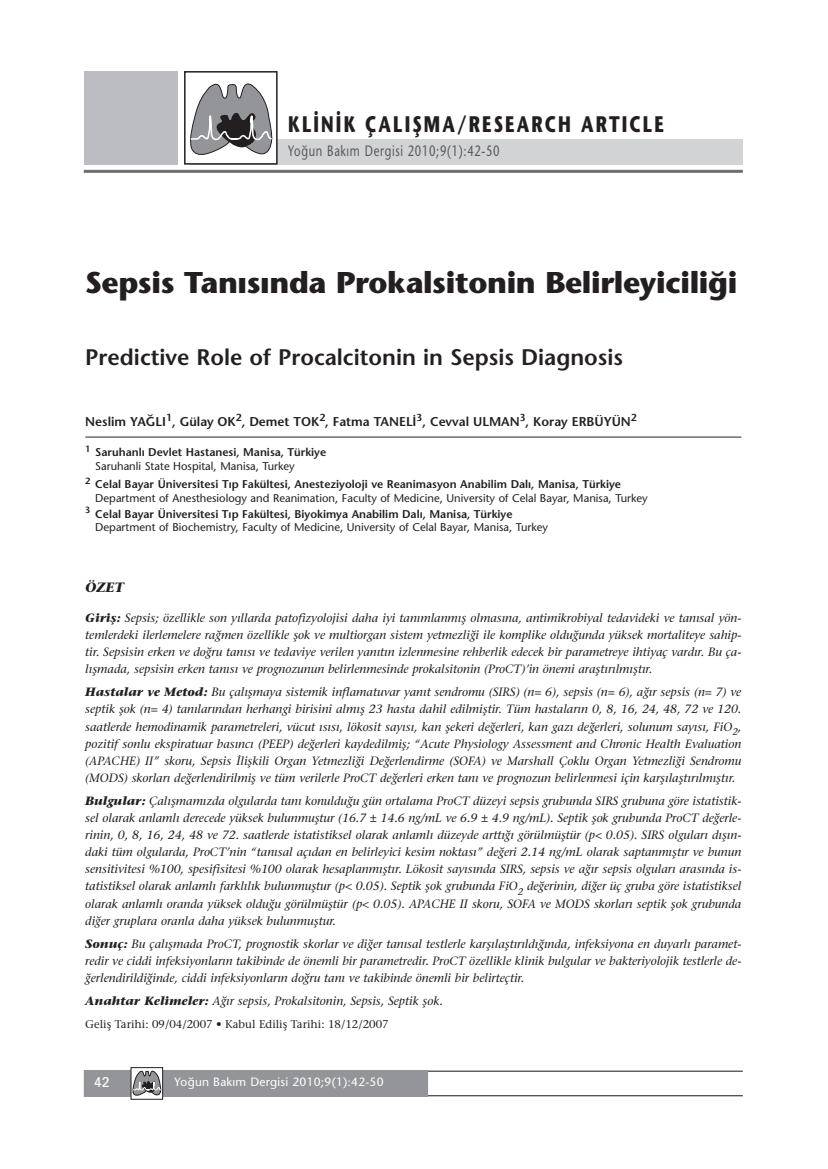
<style>
.page{position:relative;width:828px;height:1169px;background:#fff}
.page>*{position:absolute;margin:0;border:0;box-sizing:border-box;transform-origin:0 0}
.t1{font:700 30px "Stone Sans";letter-spacing:-.015em;color:#231f20}
.t2{font:600 22.5px "Stone Sans";color:#231f20}
.t3{font:700 22.5px "Stone Sans";letter-spacing:.125em;color:#231f20;scale:.75 1}
.t4{font:15px "Stone Sans";letter-spacing:.055em;color:#58595b;scale:.75 1}
.t5{font:14.25px "Univers";color:#fff}
.t6{font:italic 700 13.5px "Stone Serif";color:#231f20}
.t7{font:600 12.75px "Stone Sans";color:#231f20}
.t8{font:italic 12px/17.1px "Stone Serif";color:#231f20;text-align:justify}
.t9{font:12px "Stone Sans";letter-spacing:.015em;color:#fff}
.t10{font:11.25px/13.5px "Stone Sans";color:#231f20}
.t11{font:600 11.25px/13.5px "Stone Sans";color:#231f20}
.t12{font:11.25px "Stone Serif";color:#231f20}
.s1{font-weight:400}
.s2{font-weight:600}
.s3{font-weight:700}
</style>
<div class="page">
<hr style="left:398px;top:1070px;width:345px;height:1px;background:#231f20">
<hr style="left:398px;top:1095px;width:345px;height:1px;background:#231f20">
<div style="left:84px;top:1070px;width:344px;height:27px;background:#939598"></div>
<svg style="left:133px;top:1070px;width:28px;height:30px"></svg>
<div style="left:131px;top:1067px;width:32px;height:32px;border:1px solid #231f20"></div>
<div style="left:190px;top:139px;width:553px;height:26px;background:#d1d3d4"></div>
<div style="left:185px;top:72px;width:92px;height:92px;background:#fff"></div>
<svg style="left:190px;top:83px;width:83px;height:87px"></svg>
<div style="left:184px;top:71px;width:94px;height:94px;border:2px solid #231f20"></div>
<div style="left:84px;top:71px;width:93px;height:94px;background:#bbbdc0"></div>
<hr style="left:84px;top:170px;width:659px;height:3px;background:#6c6e70">
<hr style="left:85px;top:437px;width:656px;height:1px;background:#231f20">
<h2 class="t3" style="left:288px;top:116px;width:503px">KLİNİK ÇALIŞMA/RESEARCH ARTICLE</h2>
<p class="t4" style="left:288px;top:145px;width:283px">Yoğun Bakım Dergisi 2010;9(1):42-50</p>
<h1 class="t1" style="left:85px;top:270px;width:654px">Sepsis Tanısında Prokalsitonin Belirleyiciliği</h1>
<h2 class="t2" style="left:85px;top:348px;width:539px">Predictive Role of Procalcitonin in Sepsis Diagnosis</h2>
<p class="t7" style="left:85px;top:416px;width:553px">Neslim YAĞLI<sup>1</sup>, Gülay OK<sup>2</sup>, Demet TOK<sup>2</sup>, Fatma TANELİ<sup>3</sup>, Cevval ULMAN<sup>3</sup>, Koray ERBÜYÜN<sup>2</sup></p>
<p class="t11" style="left:95px;top:446px;width:232px;text-indent:-10px"><sup>1</sup> Saruhanlı Devlet Hastanesi, Manisa, Türkiye<br><span class="s1">Saruhanli State Hospital, Manisa, Turkey</span></p>
<p class="t10" style="left:95px;top:478px;width:554px;text-indent:-10px"><sup>2</sup> <span class="s2">Celal Bayar Üniversitesi Tıp Fakültesi, Anesteziyoloji ve Reanimasyon Anabilim Dalı, Manisa, Türkiye<br></span>Department of Anesthesiology and Reanimation, Faculty of Medicine, University of Celal Bayar, Manisa, Turkey</p>
<p class="t10" style="left:95px;top:508px;width:454px;text-indent:-10px"><sup>3</sup> <span class="s2">Celal Bayar Üniversitesi Tıp Fakültesi, Biyokimya Anabilim Dalı, Manisa, Türkiye<br></span>Department of Biochemistry, Faculty of Medicine, University of Celal Bayar, Manisa, Turkey</p>
<p class="t6" style="left:85px;top:582px;width:40px">ÖZET</p>
<p class="t8" style="left:85px;top:610px;width:658px"><span class="s3">Giriş:</span> Sepsis; özellikle son yıllarda patofizyolojisi daha iyi tanımlanmış olmasına, antimikrobiyal tedavideki ve tanısal yön&shy;temlerdeki ilerlemelere rağmen özellikle şok ve multiorgan sistem yetmezliği ile komplike olduğunda yüksek mortaliteye sahip&shy;tir. Sepsisin erken ve doğru tanısı ve tedaviye verilen yanıtın izlenmesine rehberlik edecek bir parametreye ihtiyaç vardır. Bu ça&shy;lışmada, sepsisin erken tanısı ve prognozunun belirlenmesinde prokalsitonin (ProCT)’in önemi araştırılmıştır.</p>
<p class="t8" style="left:85px;top:685px;width:658px"><span class="s3">Hastalar ve Metod:</span> Bu çalışmaya sistemik inflamatuvar yanıt sendromu (SIRS) (n= 6), sepsis (n= 6), ağır sepsis (n= 7) ve septik şok (n= 4) tanılarından herhangi birisini almış 23 hasta dahil edilmiştir. Tüm hastaların 0, 8, 16, 24, 48, 72 ve 120. saatlerde hemodinamik parametreleri, vücut ısısı, lökosit sayısı, kan şekeri değerleri, kan gazı değerleri, solunum sayısı, FiO<sub>2</sub>, pozitif sonlu ekspiratuar basıncı (PEEP) değerleri kaydedilmiş; “Acute Physiology Assessment and Chronic Health Evaluation (APACHE) II” skoru, Sepsis İlişkili Organ Yetmezliği Değerlendirme (SOFA) ve Marshall Çoklu Organ Yetmezliği Sendromu (MODS) skorları değerlendirilmiş ve tüm verilerle ProCT değerleri erken tanı ve prognozun belirlenmesi için karşılaştırılmıştır.</p>
<p class="t8" style="left:85px;top:793px;width:658px"><span class="s3">Bulgular:</span> Çalışmamızda olgularda tanı konulduğu gün ortalama ProCT düzeyi sepsis grubunda SIRS grubuna göre istatistik&shy;sel olarak anlamlı derecede yüksek bulunmuştur (16.7 ± 14.6 ng/mL ve 6.9 ± 4.9 ng/mL). Septik şok grubunda ProCT değerle&shy;rinin, 0, 8, 16, 24, 48 ve 72. saatlerde istatistiksel olarak anlamlı düzeyde arttığı görülmüştür (p&lt; 0.05). SIRS olguları dışın&shy;daki tüm olgularda, ProCT’nin “tanısal açıdan en belirleyici kesim noktası” değeri 2.14 ng/mL olarak saptanmıştır ve bunun sensitivitesi %100, spesifisitesi %100 olarak hesaplanmıştır. Lökosit sayısında SIRS, sepsis ve ağır sepsis olguları arasında is&shy;tatistiksel olarak anlamlı farklılık bulunmuştur (p&lt; 0.05). Septik şok grubunda FiO<sub>2</sub> değerinin, diğer üç gruba göre istatistiksel olarak anlamlı oranda yüksek olduğu görülmüştür (p&lt; 0.05). APACHE II skoru, SOFA ve MODS skorları septik şok grubunda diğer gruplara oranla daha yüksek bulunmuştur.</p>
<p class="t8" style="left:85px;top:936px;width:658px"><span class="s3">Sonuç:</span> Bu çalışmada ProCT, prognostik skorlar ve diğer tanısal testlerle karşılaştırıldığında, infeksiyona en duyarlı paramet&shy;redir ve ciddi infeksiyonların takibinde de önemli bir parametredir. ProCT özellikle klinik bulgular ve bakteriyolojik testlerle de&shy;ğerlendirildiğinde, ciddi infeksiyonların doğru tanı ve takibinde önemli bir belirteçtir.</p>
<p class="t8" style="left:85px;top:993px;width:359px"><span class="s3">Anahtar Kelimeler:</span> Ağır sepsis, Prokalsitonin, Sepsis, Septik şok.</p>
<p class="t12" style="left:85px;top:1020px;width:305px">Geliş Tarihi: 09/04/2007 • Kabul Ediliş Tarihi: 18/12/2007</p>
<p class="t5" style="left:94px;top:1076px;width:17px">42</p>
<p class="t9" style="left:175px;top:1077px;width:211px">Yoğun Bakım Dergisi 2010;9(1):42-50</p>
</div>
